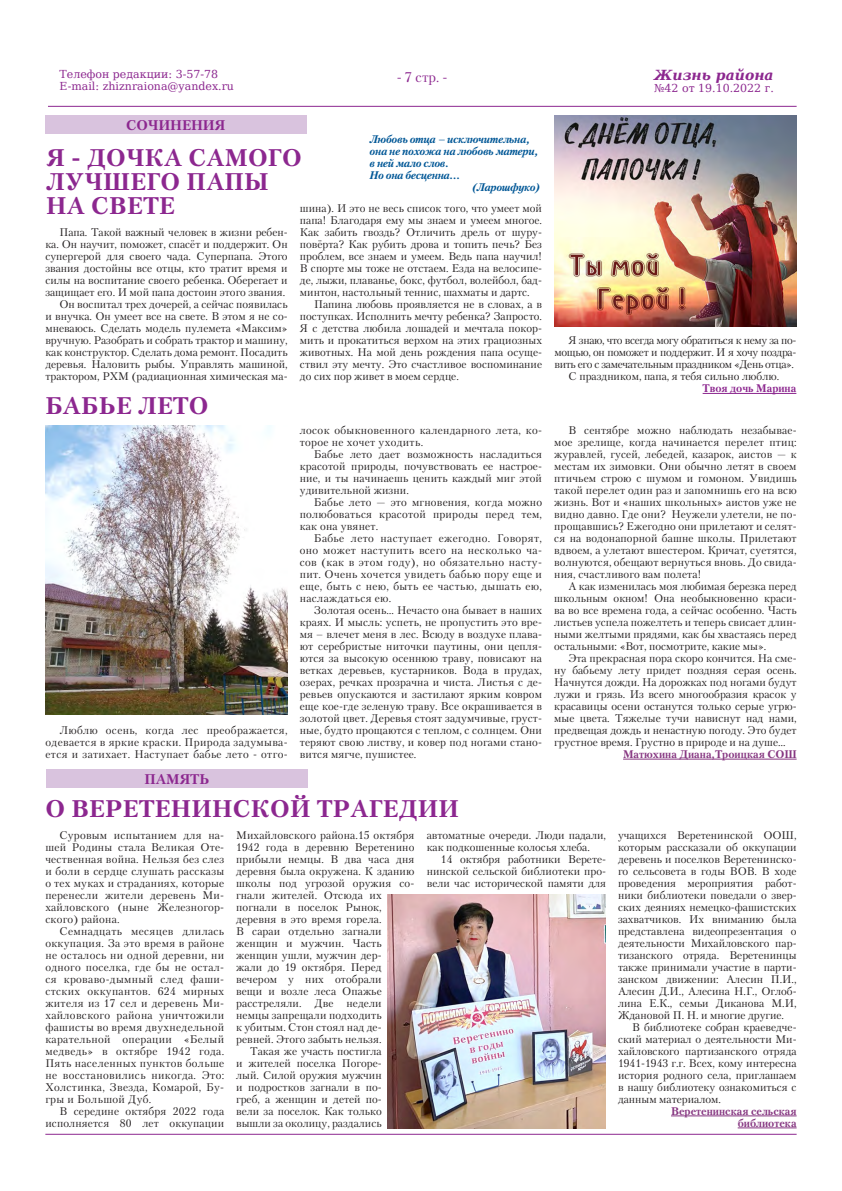
<style>
.page{position:relative;width:842px;height:1191px;background:#fff}
.page>*{position:absolute;margin:0;border:0;box-sizing:border-box;transform-origin:0 0}
.Заголовок{font:700 24px "Petersburg C";letter-spacing:.02em;color:#8c278f}
.t1{font:700 14px "Petersburg C";color:#8c278f}
.t2{font:italic 700 14px "DejaVu Serif";color:#8c278f}
.t3{font:14px "Petersburg C";color:#8c278f}
.Текст{font:11px/12px "Petersburg C";letter-spacing:.01em;color:#231f20;text-align:justify}
.t4{font:italic 700 11px "Petersburg C";letter-spacing:-.03em;color:#015796}
.t5{font:11px "DejaVu Serif";color:#8c278f}
.Текст-2{font:11px/12px "Petersburg C";letter-spacing:.03em;color:#231f20}
.подпись{font:700 11px "Petersburg C";color:#863681}
.Подпись{font:700 11px "Petersburg C";color:#8c278f}
</style>
<div class="page">
<hr style="left:48px;top:106px;width:749px;height:1px;background:#8c278f">
<hr style="left:45px;top:1133px;width:752px;height:1px;background:#8c278f">
<div style="left:45px;top:115px;width:261px;height:18px;background:#d9c3de"></div>
<div style="left:46px;top:769px;width:261px;height:19px;background:#d9c3de"></div>
<img style="left:554px;top:115px;width:243px;height:212px">
<hr style="left:703px;top:393px;width:93px;height:1px;background:#8c278f">
<hr style="left:623px;top:759px;width:174px;height:1px;background:#863681">
<img style="left:45px;top:425px;width:243px;height:290px">
<img style="left:387px;top:894px;width:219px;height:234px">
<hr style="left:671px;top:1115px;width:126px;height:1px;background:#863681">
<hr style="left:738px;top:1127px;width:59px;height:1px;background:#863681">
<p class="t5" style="left:60px;top:66px;width:160px">Телефон редакции: 3-57-78</p>
<p class="t5" style="left:60px;top:78px;width:176px">E-mail: zhiznraiona@yandex.ru</p>
<p class="t1" style="left:126px;top:117px;width:101px">СОЧИНЕНИЯ</p>
<p class="t3" style="left:397px;top:68px;width:52px">- 7 стр. -</p>
<p class="t4" style="left:370px;top:133px;width:161px">Любовь отца – исключительна,</p>
<p class="t4" style="left:370px;top:145px;width:170px">она не похожа на любовь матери,</p>
<p class="t4" style="left:370px;top:157px;width:81px">в ней мало слов.</p>
<p class="t4" style="left:370px;top:169px;width:92px">Но она бесценна…</p>
<p class="t4" style="left:472px;top:181px;width:71px">(Ларошфуко)</p>
<p class="Заголовок" style="left:46px;top:143px;width:257px">Я - ДОЧКА САМОГО</p>
<p class="Заголовок" style="left:46px;top:167px;width:224px">ЛУЧШЕГО ПАПЫ</p>
<p class="Заголовок" style="left:46px;top:191px;width:130px">НА СВЕТЕ</p>
<p class="Текст" style="left:300px;top:202px;width:244px">шина). И это не весь список того, что умеет мой папа! Благодаря ему мы знаем и умеем многое.<br>Как забить гвоздь? Отличить дрель от шуру&shy;повёрта? Как рубить дрова и топить печь? Без проблем, все знаем и умеем. Ведь папа научил!<br>В спорте мы тоже не отстаем. Езда на велосипе&shy;де, лыжи, плаванье, бокс, футбол, волейбол, бад&shy;минтон, настольный теннис, шахматы и дартс.</p>
<p class="Текст" style="left:300px;top:298px;width:244px;text-indent:14px">Папина любовь проявляется не в словах, а в поступках. Исполнить мечту ребенка? Запросто.<br>Я с детства любила лошадей и мечтала покор&shy;мить и прокатиться верхом на этих грациозных животных. На мой день рождения папа осуще&shy;ствил эту мечту. Это счастливое воспоминание до сих пор живет в моем сердце.</p>
<p class="Текст" style="left:45px;top:226px;width:244px;text-indent:14px">Папа. Такой важный человек в жизни ребен&shy;ка. Он научит, поможет, спасёт и поддержит. Он супергерой для своего чада. Суперпапа. Этого звания достойны все отцы, кто тратит время и силы на воспитание своего ребенка. Оберегает и защищает его. И мой папа достоин этого звания.</p>
<p class="Текст" style="left:45px;top:298px;width:244px;text-indent:14px">Он воспитал трех дочерей, а сейчас появилась и внучка. Он умеет все на свете. В этом я не со&shy;мневаюсь. Сделать модель пулемета «Максим» вручную. Разобрать и собрать трактор и машину, как конструктор. Сделать дома ремонт. Посадить деревья. Наловить рыбы. Управлять машиной, трактором, РХМ (радиационная химическая ма-</p>
<p class="Заголовок" style="left:45px;top:391px;width:165px">БАБЬЕ ЛЕТО</p>
<p class="Текст" style="left:46px;top:723px;width:244px;text-indent:14px">Люблю осень, когда лес преображается, одевается в яркие краски. Природа задумыва&shy;ется и затихает. Наступает бабье лето - отго-</p>
<p class="t1" style="left:145px;top:771px;width:66px">ПАМЯТЬ</p>
<p class="Текст-2" style="left:300px;top:424px;width:244px">лосок обыкновенного календарного лета, ко&shy;торое не хочет уходить.</p>
<p class="Текст" style="left:300px;top:448px;width:244px;text-indent:14px">Бабье лето дает возможность насладиться красотой природы, почувствовать ее настрое&shy;ние, и ты начинаешь ценить каждый миг этой удивительной жизни.</p>
<p class="Текст" style="left:300px;top:496px;width:244px;text-indent:14px">Бабье лето — это мгновения, когда можно полюбоваться красотой природы перед тем, как она увянет.</p>
<p class="Текст" style="left:300px;top:532px;width:244px;text-indent:14px">Бабье лето наступает ежегодно. Говорят, оно может наступить всего на несколько ча&shy;сов (как в этом году), но обязательно насту&shy;пит. Очень хочется увидеть бабью пору еще и еще, быть с нею, быть ее частью, дышать ею, наслаждаться ею.</p>
<p class="Текст" style="left:300px;top:604px;width:244px;text-indent:14px">Золотая осень… Нечасто она бывает в наших краях. И мысль: успеть, не пропустить это вре&shy;мя – влечет меня в лес. Всюду в воздухе плава&shy;ют серебристые ниточки паутины, они цепля&shy;ются за высокую осеннюю траву, повисают на ветках деревьев, кустарников. Вода в прудах, озерах, речках прозрачна и чиста. Листья с де&shy;ревьев опускаются и застилают ярким ковром еще кое-где зеленую траву. Все окрашивается в золотой цвет. Деревья стоят задумчивые, груст&shy;ные, будто прощаются с теплом, с солнцем. Они теряют свою листву, и ковер под ногами стано&shy;вится мягче, пушистее.</p>
<p class="t2" style="left:654px;top:64px;width:121px">Жизнь района</p>
<p class="t5" style="left:654px;top:80px;width:121px">№42 от 19.10.2022 г.</p>
<p class="Текст" style="left:554px;top:334px;width:243px;text-indent:14px">Я знаю, что всегда могу обратиться к нему за по&shy;мощью, он поможет и поддержит. И я хочу поздра&shy;вить его с замечательным праздником «День отца».</p>
<p class="Текст" style="left:569px;top:370px;width:212px">С праздником, папа, я тебя сильно люблю.</p>
<p class="Подпись" style="left:703px;top:382px;width:95px">Твоя дочь Марина</p>
<p class="Текст" style="left:554px;top:424px;width:244px;text-indent:14px">В сентябре можно наблюдать незабывае&shy;мое зрелище, когда начинается перелет птиц: журавлей, гусей, лебедей, казарок, аистов — к местам их зимовки. Они обычно летят в своем птичьем строю с шумом и гомоном. Увидишь такой перелет один раз и запомнишь его на всю жизнь. Вот и «наших школьных» аистов уже не видно давно. Где они? Неужели улетели, не по&shy;прощавшись? Ежегодно они прилетают и селят&shy;ся на водонапорной башне школы. Прилетают вдвоем, а улетают вшестером. Кричат, суетятся, волнуются, обещают вернуться вновь. До свида&shy;ния, счастливого вам полета!</p>
<p class="Текст" style="left:554px;top:580px;width:244px;text-indent:14px">А как изменилась моя любимая березка перед школьным окном! Она необыкновенно краси&shy;ва во все времена года, а сейчас особенно. Часть листьев успела пожелтеть и теперь свисает длин&shy;ными желтыми прядями, как бы хвастаясь перед остальными: «Вот, посмотрите, какие мы».</p>
<p class="Текст" style="left:554px;top:652px;width:244px;text-indent:14px">Эта прекрасная пора скоро кончится. На сме&shy;ну бабьему лету придет поздняя серая осень.<br>Начнутся дожди. На дорожках под ногами будут лужи и грязь. Из всего многообразия красок у красавицы осени останутся только серые угрю&shy;мые цвета. Тяжелые тучи нависнут над нами, предвещая дождь и ненастную погоду. Это будет грустное время. Грустно в природе и на душе…</p>
<p class="подпись" style="left:623px;top:748px;width:175px">Матюхина Диана,Троицкая СОШ</p>
<p class="Заголовок" style="left:45px;top:795px;width:415px">О ВЕРЕТЕНИНСКОЙ ТРАГЕДИИ</p>
<p class="Текст" style="left:236px;top:829px;width:180px;text-align:left">Михайловского района.15 октября<br>1942 года в деревню Веретенино прибыли немцы. В два часа дня деревня была окружена. К зданию школы под угрозой оружия со&shy;гнали жителей. Отсюда их погнали в поселок Рынок, деревня в это время горела.<br>В сараи отдельно загнали женщин и мужчин. Часть женщин ушли, мужчин дер-<br>жали до 19 октября. Перед вечером у них отобрали<br>вещи и возле леса Опажье расстреляли. Две недели немцы запрещали подходить<br>к убитым. Стон стоял над де&shy;ревней. Этого забыть нельзя.</p>
<p class="Текст" style="left:236px;top:1045px;width:147px;text-indent:14px">Такая же участь постигла и жителей поселка Погоре&shy;лый. Силой оружия мужчин и подростков загнали в по&shy;греб, а женщин и детей по&shy;вели за поселок. Как только вышли за околицу, раздались</p>
<p class="Текст" style="left:45px;top:828px;width:180px;text-indent:14px">Суровым испытанием для на&shy;шей Родины стала Великая Оте&shy;чественная война. Нельзя без слез и боли в сердце слушать рассказы о тех муках и страданиях, которые перенесли жители деревень Ми&shy;хайловского (ныне Железногор&shy;ского) района.</p>
<p class="Текст" style="left:45px;top:924px;width:180px;text-indent:14px">Семнадцать месяцев длилась оккупация. За это время в районе не осталось ни одной деревни, ни одного поселка, где бы не остал&shy;ся кроваво-дымный след фаши&shy;стских оккупантов. 624 мирных жителя из 17 сел и деревень Ми&shy;хайловского района уничтожили фашисты во время двухнедельной карательной операции «Белый медведь» в октябре 1942 года.<br>Пять населенных пунктов больше не восстановились никогда. Это:<br>Холстинка, Звезда, Комарой, Бу&shy;гры и Большой Дуб.</p>
<p class="Текст" style="left:45px;top:1104px;width:180px;text-align:right">В середине октября 2022 года исполняется 80 лет оккупации</p>
<p class="Текст" style="left:427px;top:829px;width:181px">автоматные очереди. Люди падали, как подкошенные колосья хлеба.</p>
<p class="Текст" style="left:427px;top:853px;width:181px;text-indent:14px">14 октября работники Верете&shy;нинской сельской библиотеки про&shy;вели час исторической памяти для</p>
<p class="Текст" style="left:618px;top:828px;width:180px">учащихся Веретенинской ООШ, которым рассказали об оккупации деревень и поселков Веретенинско&shy;го сельсовета в годы ВОВ. В ходе проведения мероприятия работ&shy;ники библиотеки поведали о звер&shy;ских деяниях немецко-фашистских захватчиков. Их вниманию была представлена видеопрезентация о деятельности Михайловского пар&shy;тизанского отряда. Веретенинцы также принимали участие в парти&shy;занском движении: Алесин П.И., Алесин Д.И., Алесина Н.Г., Оглоб&shy;лина Е.К., семьи Диканова М.И, Ждановой П. Н. и многие другие.</p>
<p class="Текст" style="left:618px;top:1020px;width:180px;text-indent:14px">В библиотеке собран краеведче&shy;ский материал о деятельности Ми&shy;хайловского партизанского отряда 1941-1943 г.г. Всех, кому интересна история родного села, приглашаем в нашу библиотеку ознакомиться с данным материалом.</p>
<p class="подпись" style="left:671px;top:1104px;width:127px">Веретенинская сельская</p>
<p class="подпись" style="left:738px;top:1116px;width:60px">библиотека</p>
</div>
